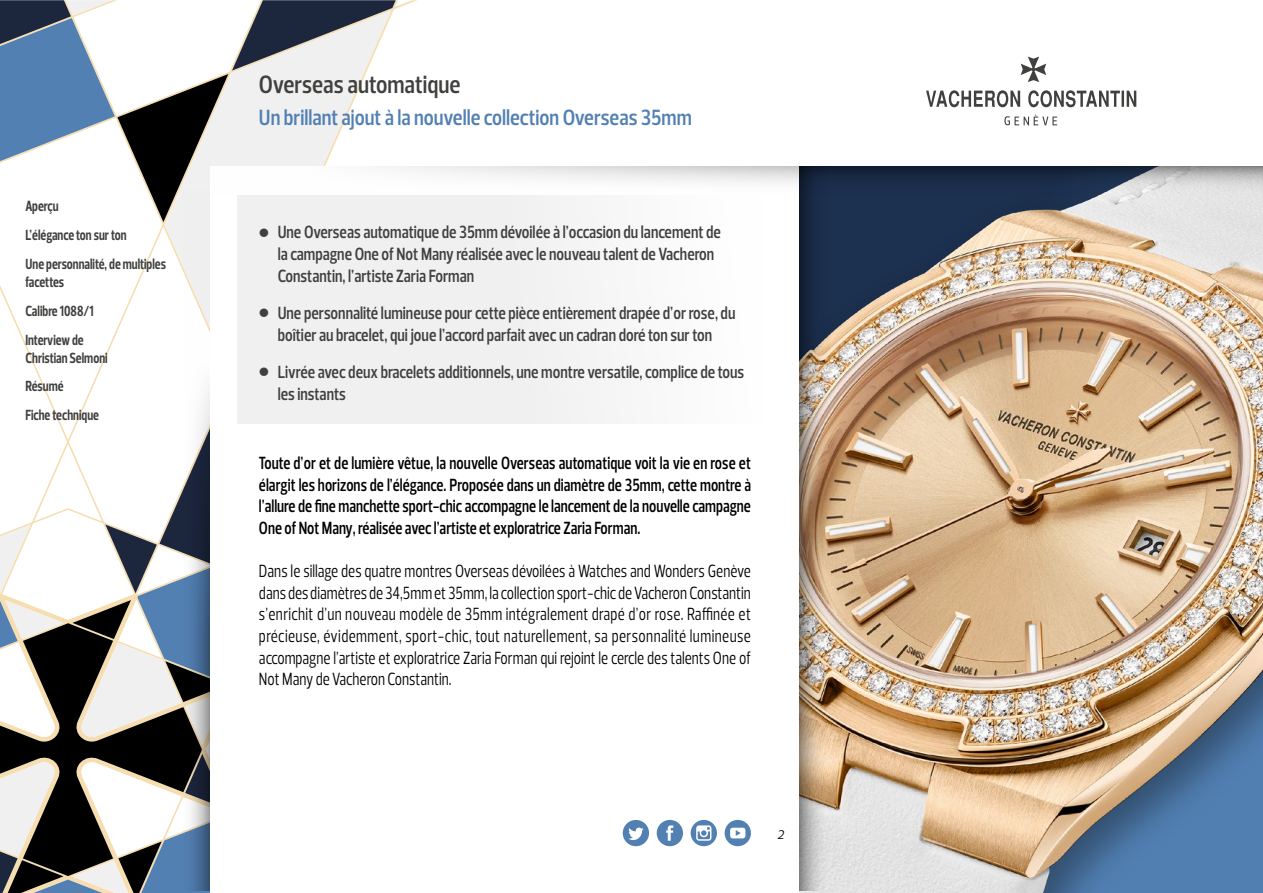
<style>
.page{position:relative;width:1263px;height:893px;background:#fff}
.page>*{position:absolute;margin:0;border:0;box-sizing:border-box;transform-origin:0 0}
.t1{font:600 25.5px "Prelo Condensed";color:#40403f}
.t2{font:600 22.5px "Prelo Condensed";color:#5280b3}
.t3{font:18px/21.6px "Prelo Condensed";color:#000;text-align:justify;scale:.9 1}
.t4{font:600 18px/21.6px "Prelo Condensed";color:#40403f;scale:.95 1}
.t5{font:600 18px/21.6px "Prelo Condensed";color:#000;text-align:justify;scale:.9 1}
.t6{font:700 15px/28.8px "Prelo Condensed";color:#40403f;scale:.9 1}
.t7{font:italic 12.75px "Prelo";color:#000}
.s1{font-family:"Arial";font-weight:700;font-size:29.85px}
</style>
<div class="page">
<svg style="left:0;top:745px;width:163px;height:9px"></svg>
<svg style="left:0;top:754px;width:210px;height:139px"></svg>
<svg style="left:0;top:289px;width:163px;height:456px"></svg>
<svg style="left:0;top:0;width:396px;height:222px"></svg>
<svg style="left:926px;top:57px;width:210px;height:68px"></svg>
<svg style="left:163px;top:190px;width:47px;height:701px"></svg>
<div style="left:210px;top:166px;width:1052px;height:727px;background:#fff"></div>
<svg style="left:237px;top:166px;width:562px;height:30px"></svg>
<svg style="left:623px;top:820px;width:26px;height:26px"></svg>
<svg style="left:657px;top:820px;width:26px;height:26px"></svg>
<svg style="left:725px;top:820px;width:26px;height:26px"></svg>
<svg style="left:691px;top:820px;width:26px;height:26px"></svg>
<img style="left:799px;top:214px;width:464px;height:679px">
<svg style="left:847px;top:166px;width:416px;height:48px;background:#606c7d"></svg>
<img style="left:799px;top:166px;width:48px;height:725px">
<div style="left:237px;top:196px;width:524px;height:228px;background:#f0f0f0"></div>
<p class="t6" style="left:26px;top:192px;width:158px">Aperçu<br>L’élégance ton sur ton<br>Une personnalité, de multiples</p>
<p class="t6" style="left:26px;top:268px;width:77px">facettes<br>Calibre 1088/1<br>Interview de</p>
<p class="t6" style="left:26px;top:343px;width:93px">Christian Selmoni<br>Résumé<br>Fiche technique</p>
<h1 class="t1" style="left:259px;top:69px;width:203px">Overseas automatique</h1>
<p class="t2" style="left:259px;top:104px;width:434px">Un brillant ajout à la nouvelle collection Overseas 35mm</p>
<p class="t4" style="left:278px;top:222px;width:468px;text-indent:-19px"><span class="s1">•</span> Une Overseas automatique de 35mm dévoilée à l’occasion du lancement de la campagne One of Not Many réalisée avec le nouveau talent de Vacheron<br>Constantin, l’artiste Zaria Forman</p>
<p class="t4" style="left:259px;top:302px;width:503px;text-align:center"><span class="s1">•</span> Une personnalité lumineuse pour cette pièce entièrement drapée d’or rose, du boîtier au bracelet, qui joue l’accord parfait avec un cadran doré ton sur ton</p>
<p class="t4" style="left:278px;top:361px;width:492px;text-indent:-19px"><span class="s1">•</span> Livrée avec deux bracelets additionnels, une montre versatile, complice de tous les instants</p>
<p class="t5" style="left:259px;top:452px;width:548px">Toute d’or et de lumière vêtue, la nouvelle Overseas automatique voit la vie en rose et élargit les horizons de l’élégance. Proposée dans un diamètre de 35mm, cette montre à l’allure de fine manchette sport-chic accompagne le lancement de la nouvelle campagne One of Not Many, réalisée avec l’artiste et exploratrice Zaria Forman.</p>
<p class="t3" style="left:259px;top:560px;width:548px">Dans le sillage des quatre montres Overseas dévoilées à Watches and Wonders Genève dans des diamètres de 34,5mm et 35mm, la collection sport-chic de Vacheron Constantin s’enrichit d’un nouveau modèle de 35mm intégralement drapé d’or rose. Raffinée et précieuse, évidemment, sport-chic, tout naturellement, sa personnalité lumineuse accompagne l’artiste et exploratrice Zaria Forman qui rejoint le cercle des talents One of Not Many de Vacheron Constantin.</p>
<p class="t7" style="left:777px;top:826px;width:9px">2</p>
</div>
